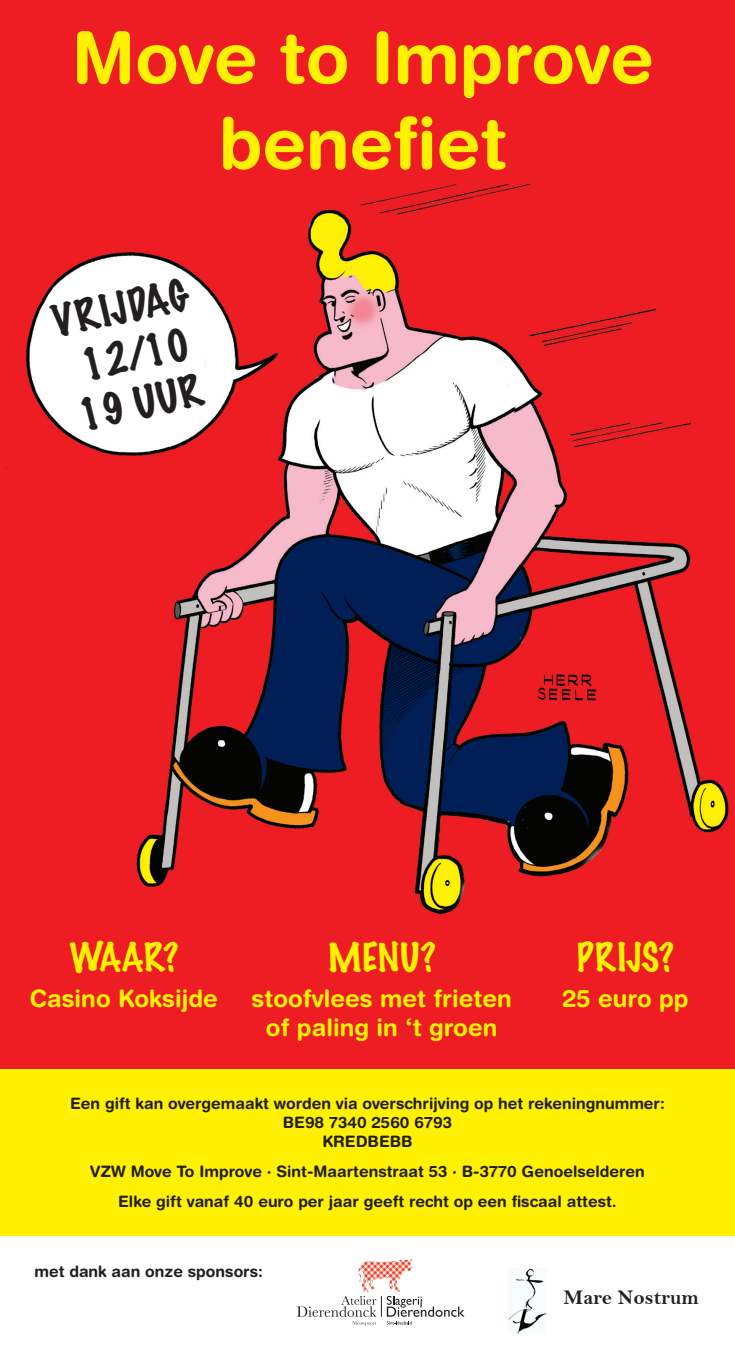
<style>
.page{position:relative;width:735px;height:1365px;background:#fff}
.page>*{position:absolute;margin:0;border:0;box-sizing:border-box;transform-origin:0 0}
.t1{font:700 71.23px/85.4px "Helvetica Rounded";color:#fff101;text-align:center}
.t2{font:100 40.25px/48.3px "Marker Felt";color:#231f20;text-align:center}
.t3{font:100 36.05px "Marker Felt";letter-spacing:.02em;color:#fff101}
.t4{font:700 23.97px/28.9px "Helvetica Rounded";color:#fff101;text-align:center}
.t5{font:21px "Bell MT Bold";color:#231f20}
.t6{font:700 15.75px/18.9px "Helvetica Rounded";color:#231f20;text-align:center}
</style>
<div class="page">
<div style="left:0;top:1067px;width:734px;height:168px;background:#fff101"></div>
<div style="left:0;top:0;width:734px;height:1067px;background:#ed1d23"></div>
<img style="left:6px;top:184px;width:723px;height:731px">
<svg style="left:296px;top:1259px;width:168px;height:66px"></svg>
<img style="left:508px;top:1268px;width:38px;height:65px">
<h1 class="t1" style="left:72px;top:14px;width:583px">Move to Improve benefiet</h1>
<h2 class="t2" style="left:48px;top:298px;width:140px;rotate:-12deg">VRIJdag<br>12/10<br>19 uur</h2>
<h3 class="t3" style="left:69px;top:928px;width:110px">WAA R?</h3>
<h3 class="t4" style="left:30px;top:983px;width:190px">Casino Koksijde</h3>
<h3 class="t3" style="left:327px;top:928px;width:109px">MENU?</h3>
<h3 class="t4" style="left:251px;top:983px;width:261px">stoofvlees met frieten of paling in ‘t groen</h3>
<h3 class="t3" style="left:576px;top:928px;width:99px">prijs?</h3>
<h3 class="t4" style="left:562px;top:983px;width:128px">25 euro pp</h3>
<p class="t6" style="left:70px;top:1093px;width:596px">Een gift kan overgemaakt worden via overschrijving op het rekeningnummer:<br>BE98 7340 2560 6793<br>KREDBEBB</p>
<p class="t6" style="left:90px;top:1156px;width:555px;line-height:29.8px">VZW Move To Improve · Sint-Maartenstraat 53 · B-3770 Genoelselderen<br>Elke gift vanaf 40 euro per jaar geeft recht op een fiscaal attest.</p>
<p class="t6" style="left:34px;top:1261px;width:230px">met dank aan onze sponsors:</p>
<h3 class="t5" style="left:563px;top:1284px;width:137px">Mare Nostrum</h3>
</div>
